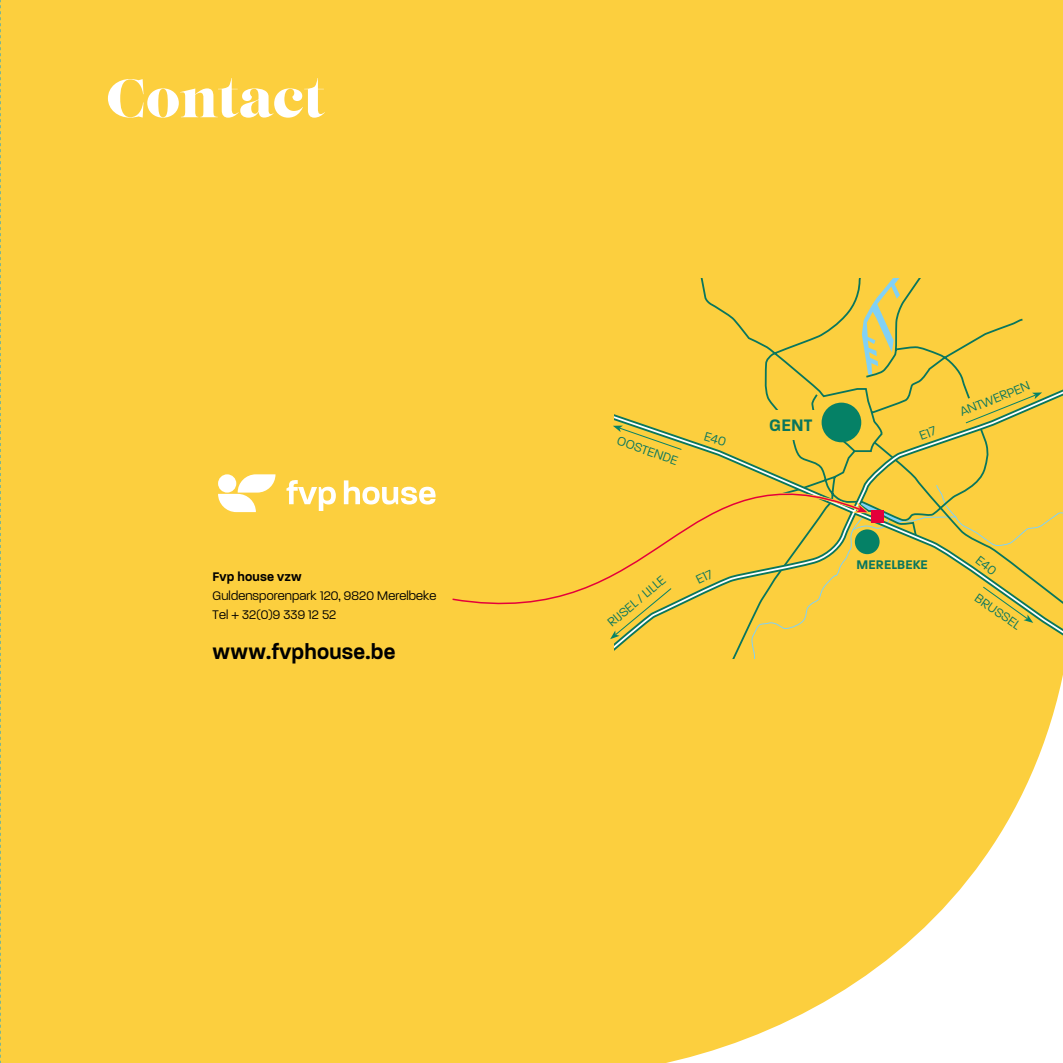
<style>
.page{position:relative;width:1063px;height:1063px;background:#fff}
.page>*{position:absolute;margin:0;border:0;box-sizing:border-box;transform-origin:0 0}
.t1{font:54px "Lust";color:#fff}
.t2{font:600 22.5px "Paralucent";letter-spacing:.01em;color:#000;scale:.95 1}
.t3{font:600 18px "Paralucent";color:#09765d;scale:.95 1}
.t4{font:300 13.5px/19.5px "Paralucent";letter-spacing:.01em;color:#000;scale:.95 1}
.t5{font:300 13.5px "Paralucent";color:#09765d;scale:.95 1}
.t6{font:600 13.5px "Paralucent";letter-spacing:.01em;color:#000;scale:.95 1}
.t7{font:600 13.5px "Paralucent";letter-spacing:.01em;color:#09765d;scale:.95 1}
</style>
<div class="page">
<div style="left:1px;top:0;width:1062px;height:1063px;background:#fccf3e"></div>
<svg style="left:0;top:0;width:1px;height:1063px"></svg>
<div style="left:614px;top:279px;width:449px;height:92px;background:#fccf3e"></div>
<svg style="left:614px;top:375px;width:449px;height:283px;background:#f1cb41"></svg>
<div style="left:769px;top:410px;width:69px;height:29px;background:#fccf3e"></div>
<div style="left:857px;top:552px;width:81px;height:24px;background:#fccf3e"></div>
<div style="left:822px;top:403px;width:39px;height:39px;background:#058166;border-radius:50%"></div>
<div style="left:855px;top:529px;width:25px;height:25px;background:#058166;border-radius:50%"></div>
<svg style="left:947px;top:378px;width:95px;height:62px;background:#e5c846"></svg>
<svg style="left:982px;top:586px;width:51px;height:37px;background:#dbc54a"></svg>
<svg style="left:613px;top:426px;width:69px;height:14px"></svg>
<svg style="left:451px;top:440px;width:411px;height:194px;background:#f3cb41"></svg>
<svg style="left:852px;top:502px;width:54px;height:29px;background:#bca35e"></svg>
<svg style="left:286px;top:480px;width:50px;height:31px"></svg>
<svg style="left:344px;top:480px;width:92px;height:25px"></svg>
<svg style="left:218px;top:474px;width:58px;height:38px"></svg>
<svg style="left:585px;top:490px;width:202px;height:149px;background:#f3ca41"></svg>
<svg style="left:704px;top:432px;width:22px;height:15px"></svg>
<svg style="left:975px;top:555px;width:22px;height:20px"></svg>
<svg style="left:919px;top:426px;width:18px;height:14px"></svg>
<h1 class="t1" style="left:106px;top:64px;width:219px">Contact</h1>
<p class="t6" style="left:213px;top:568px;width:95px">Fvp house vzw</p>
<p class="t4" style="left:213px;top:586px;width:237px">Guldensporenpark 120, 9820 Merelbeke<br>Tel + 32(0)9 339 12 52</p>
<h2 class="t2" style="left:213px;top:638px;width:194px">www.fvphouse.be</h2>
<p class="t5" style="left:620px;top:433px;width:68px;rotate:19deg">OOSTENDE</p>
<p class="t5" style="left:604px;top:618px;width:77px;rotate:-40deg">RIJSEL / LILLE</p>
<h3 class="t3" style="left:769px;top:415px;width:47px">GENT</h3>
<p class="t5" style="left:958px;top:405px;width:80px;rotate:-22deg">ANTWERPEN</p>
<p class="t7" style="left:857px;top:557px;width:76px">MERELBEKE</p>
<p class="t5" style="left:981px;top:590px;width:57px;rotate:35deg">BRUSSEL</p>
</div>
